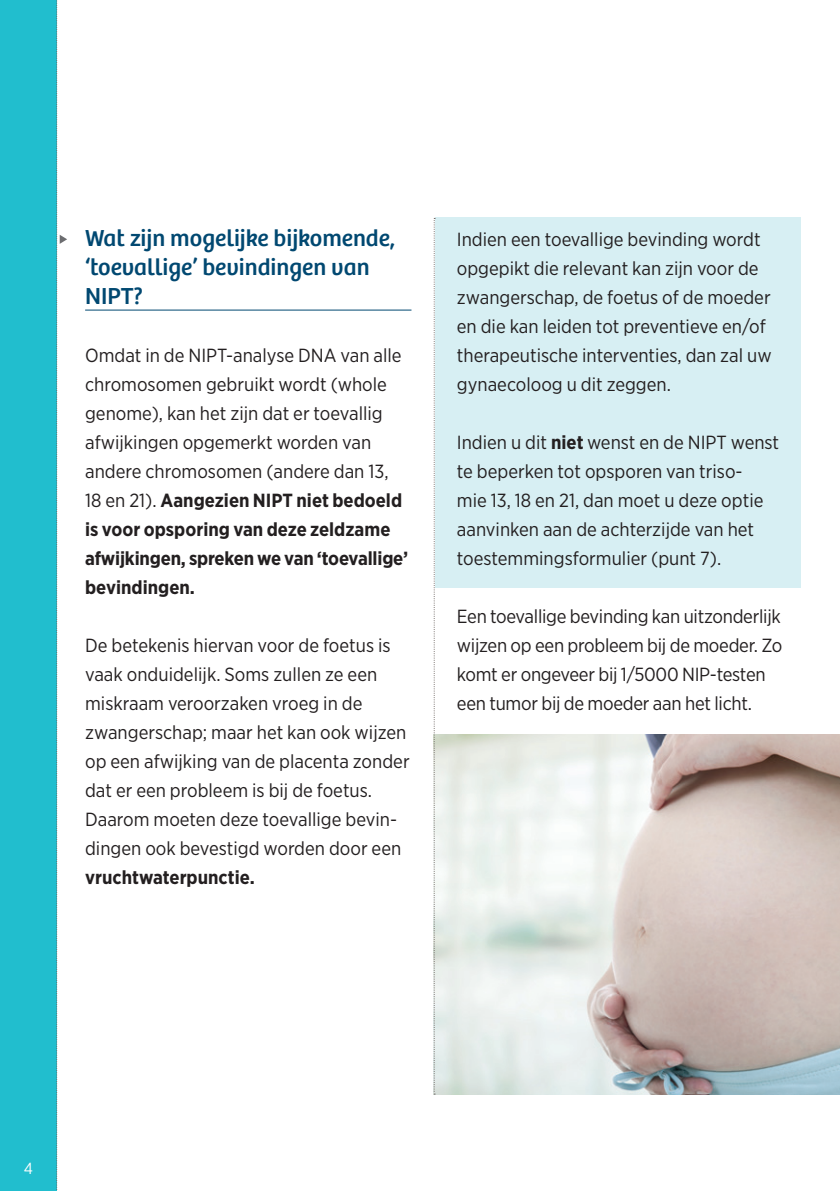
<style>
.page{position:relative;width:840px;height:1191px;background:#fff}
.page>*{position:absolute;margin:0;border:0;box-sizing:border-box;transform-origin:0 0}
.t1{font:24px/29px "Bree";color:#014871}
.t2{font:19px/29px "Gotham Narrow";color:#231f20}
.t3{font:700 19px "Gotham Narrow";color:#231f20}
.t4{font:16px "Gotham Narrow";color:#fff}
.s1{font-weight:700}
</style>
<div class="page">
<div style="left:434px;top:217px;width:365px;height:370px;background:#d7eff3"></div>
<img style="left:435px;top:735px;width:404px;height:359px">
<div style="left:0;top:0;width:57px;height:1191px;background:#21bece"></div>
<svg style="left:433px;top:218px;width:2px;height:876px"></svg>
<svg style="left:56px;top:0;width:11px;height:1190px"></svg>
<hr style="left:85px;top:310px;width:326px;height:1px;background:#014871">
<p class="t1" style="left:85px;top:224px;width:311px">Wat zijn mogelijke bijkomende, ‘toevallige’ bevindingen van<br>NIPT?</p>
<p class="t2" style="left:85px;top:340px;width:324px">Omdat in de NIPT-analyse DNA van alle chromosomen gebruikt wordt (whole genome), kan het zijn dat er toevallig afwijkingen opgemerkt worden van andere chromosomen (andere dan 13, 18 en 21). <span class="s1">Aangezien NIPT niet bedoeld is voor opsporing van deze zeldzame afwijkingen, spreken we van ‘toevallige’ bevindingen.</span></p>
<p class="t2" style="left:85px;top:630px;width:326px">De betekenis hiervan voor de foetus is vaak onduidelijk. Soms zullen ze een miskraam veroorzaken vroeg in de zwangerschap; maar het kan ook wijzen op een afwijking van de placenta zonder dat er een probleem is bij de foetus.<br>Daarom moeten deze toevallige bevin&shy;dingen ook bevestigd worden door een</p>
<p class="t3" style="left:85px;top:865px;width:171px">vruchtwaterpunctie.</p>
<p class="t2" style="left:456px;top:224px;width:316px">Indien een toevallige bevinding wordt opgepikt die relevant kan zijn voor de zwangerschap, de foetus of de moeder en die kan leiden tot preventieve en/of therapeutische interventies, dan zal uw gynaecoloog u dit zeggen.</p>
<p class="t2" style="left:456px;top:427px;width:323px">Indien u dit <span class="s1">niet</span> wenst en de NIPT wenst te beperken tot opsporen van triso-<br>mie 13, 18 en 21, dan moet u deze optie aanvinken aan de achterzijde van het toestemmingsformulier (punt 7).</p>
<p class="t2" style="left:456px;top:601px;width:326px">Een toevallige bevinding kan uitzonderlijk wijzen op een probleem bij de moeder. Zo komt er ongeveer bij 1/5000 NIP-testen een tumor bij de moeder aan het licht.</p>
<p class="t4" style="left:24px;top:1158px;width:11px">4</p>
</div>
